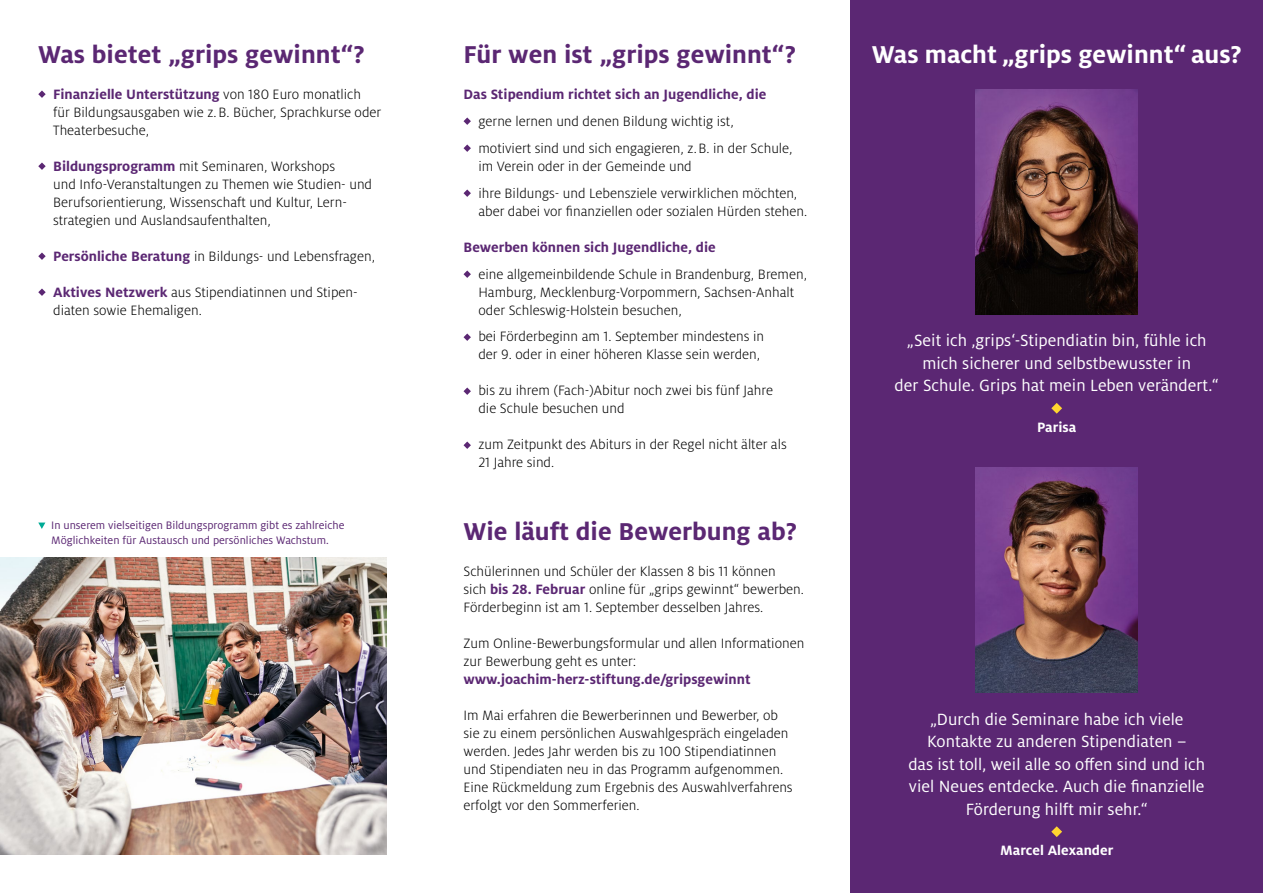
<style>
.page{position:relative;width:1263px;height:893px;background:#fff}
.page>*{position:absolute;margin:0;border:0;box-sizing:border-box;transform-origin:0 0}
._02_Flyer_Head1_einz{font:700 27px "Milo Pro";color:#5b2773}
._02_Flyer_Head1_einz-2{font:700 27px "Milo Pro";color:#fff}
._05_Flyer_Zitat{font:18px/22.5px "Milo Pro";color:#fff;text-align:center}
._04_Flyer_Copy_schwa{font:300 15px/18px "Milo Pro";color:#000}
._02_Flyer_Head3{font:700 15px "Milo Pro";color:#5b2773}
._05_Flyer_Zitat-2{font:700 15px "Milo Pro";color:#fff}
._02_Flyer_Head3-2{font:700 15px "Milo Pro";color:#fff}
._06_Flyer_BU{font:12px/15px "Milo Pro";color:#5b2773}
.s1{font-weight:700;color:#5b2773}
</style>
<div class="page">
<div style="left:850px;top:0;width:413px;height:893px;background:#5b2773"></div>
<svg style="left:38px;top:90px;width:8px;height:8px"></svg>
<svg style="left:38px;top:162px;width:8px;height:8px"></svg>
<svg style="left:38px;top:252px;width:8px;height:8px"></svg>
<svg style="left:38px;top:288px;width:8px;height:8px"></svg>
<svg style="left:463px;top:117px;width:8px;height:8px"></svg>
<svg style="left:463px;top:144px;width:8px;height:8px"></svg>
<svg style="left:463px;top:189px;width:8px;height:8px"></svg>
<svg style="left:463px;top:270px;width:8px;height:8px"></svg>
<svg style="left:463px;top:333px;width:8px;height:8px"></svg>
<svg style="left:463px;top:387px;width:8px;height:8px"></svg>
<svg style="left:463px;top:441px;width:8px;height:8px"></svg>
<img style="left:0;top:558px;width:387px;height:297px">
<svg style="left:38px;top:523px;width:7px;height:6px"></svg>
<img style="left:976px;top:467px;width:161px;height:226px">
<img style="left:976px;top:89px;width:161px;height:226px">
<svg style="left:1051px;top:826px;width:11px;height:11px"></svg>
<svg style="left:1051px;top:403px;width:11px;height:11px"></svg>
<p class="_02_Flyer_Head1_einz" style="left:38px;top:39px;width:328px">Was bietet „grips gewinnt“?</p>
<p class="_02_Flyer_Head1_einz-2" style="left:872px;top:39px;width:371px">Was macht „grips gewinnt“ aus?</p>
<p class="_04_Flyer_Copy_schwa" style="left:53px;top:85px;width:330px"><span class="s1">Finanzielle Unterstützung</span> von 180 Euro monatlich für Bildungsausgaben wie z.B. Bücher, Sprachkurse oder<br>Theaterbesuche,</p>
<p class="_04_Flyer_Copy_schwa" style="left:53px;top:157px;width:320px"><span class="s1">Bildungsprogramm</span> mit Seminaren, Workshops<br>und Info-Veranstaltungen zu Themen wie Studien- und Berufsorientierung, Wissenschaft und Kultur, Lern&shy;strategien und Auslandsaufenthalten,</p>
<p class="_04_Flyer_Copy_schwa" style="left:53px;top:247px;width:323px"><span class="s1">Persönliche Beratung</span> in Bildungs- und Lebensfragen,</p>
<p class="_04_Flyer_Copy_schwa" style="left:53px;top:283px;width:304px"><span class="s1">Aktives Netzwerk</span> aus Stipendiatinnen und Stipen&shy;diaten sowie Ehemaligen.</p>
<p class="_02_Flyer_Head1_einz" style="left:463px;top:39px;width:334px">Für wen ist „grips gewinnt“?</p>
<p class="_02_Flyer_Head3" style="left:463px;top:85px;width:304px">Das Stipendium richtet sich an Jugendliche, die</p>
<p class="_04_Flyer_Copy_schwa" style="left:478px;top:112px;width:257px">gerne lernen und denen Bildung wichtig ist,</p>
<p class="_04_Flyer_Copy_schwa" style="left:478px;top:139px;width:316px">motiviert sind und sich engagieren, z.B. in der Schule, im Verein oder in der Gemeinde und</p>
<p class="_04_Flyer_Copy_schwa" style="left:478px;top:184px;width:330px">ihre Bildungs- und Lebensziele verwirklichen möchten, aber dabei vor finanziellen oder sozialen Hürden stehen.</p>
<p class="_02_Flyer_Head3" style="left:463px;top:238px;width:254px">Bewerben können sich Jugendliche, die</p>
<p class="_04_Flyer_Copy_schwa" style="left:478px;top:265px;width:330px">eine allgemeinbildende Schule in Brandenburg, Bremen,<br>Hamburg, Mecklenburg-Vorpommern, Sachsen-Anhalt oder Schleswig-Holstein besuchen,</p>
<p class="_04_Flyer_Copy_schwa" style="left:478px;top:327px;width:287px">bei Förderbeginn am 1. September mindestens in der 9. oder in einer höheren Klasse sein werden,</p>
<p class="_04_Flyer_Copy_schwa" style="left:478px;top:381px;width:296px">bis zu ihrem (Fach-)Abitur noch zwei bis fünf Jahre die Schule besuchen und</p>
<p class="_04_Flyer_Copy_schwa" style="left:478px;top:435px;width:310px">zum Zeitpunkt des Abiturs in der Regel nicht älter als<br>21 Jahre sind.</p>
<p class="_05_Flyer_Zitat" style="left:895px;top:329px;width:326px">„Seit ich ‚grips‘-Stipendiatin bin, fühle ich mich sicherer und selbstbewusster in<br>der Schule. Grips hat mein Leben verändert.“</p>
<p class="_02_Flyer_Head3-2" style="left:1037px;top:418px;width:41px">Parisa</p>
<p class="_06_Flyer_BU" style="left:51px;top:518px;width:295px">In unserem vielseitigen Bildungsprogramm gibt es zahlreiche<br>Möglichkeiten für Austausch und persönliches Wachstum.</p>
<p class="_02_Flyer_Head1_einz" style="left:463px;top:516px;width:335px">Wie läuft die Bewerbung ab?</p>
<p class="_04_Flyer_Copy_schwa" style="left:463px;top:562px;width:342px">Schülerinnen und Schüler der Klassen 8 bis 11 können<br>sich <span class="s1">bis 28. Februar</span> online für „grips gewinnt“ bewerben.<br>Förderbeginn ist am 1. September desselben Jahres.</p>
<p class="_04_Flyer_Copy_schwa" style="left:463px;top:634px;width:342px">Zum Online-Bewerbungsformular und allen Informationen zur Bewerbung geht es unter: <span class="s1">www.joachim-herz-stiftung.de/gripsgewinnt</span></p>
<p class="_04_Flyer_Copy_schwa" style="left:463px;top:706px;width:331px">Im Mai erfahren die Bewerberinnen und Bewerber, ob sie zu einem persönlichen Auswahlgespräch eingeladen werden. Jedes Jahr werden bis zu 100 Stipendiatinnen und Stipendiaten neu in das Programm aufgenommen.<br>Eine Rückmeldung zum Ergebnis des Auswahlverfahrens erfolgt vor den Sommerferien.</p>
<p class="_05_Flyer_Zitat" style="left:908px;top:708px;width:298px">„Durch die Seminare habe ich viele Kontakte zu anderen Stipendiaten –<br>das ist toll, weil alle so offen sind und ich viel Neues entdecke. Auch die finanzielle Förderung hilft mir sehr.“</p>
<p class="_05_Flyer_Zitat-2" style="left:1000px;top:842px;width:115px">Marcel Alexander</p>
</div>
